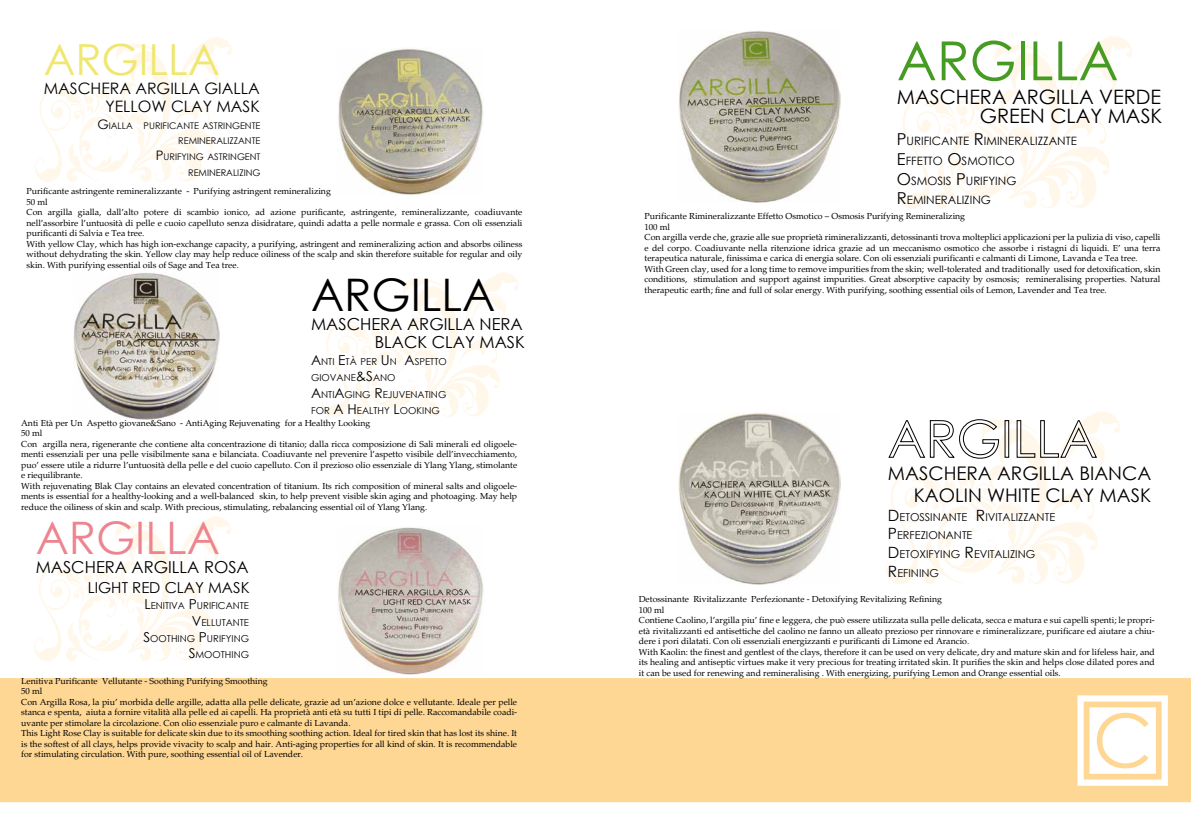
<style>
.page{position:relative;width:1191px;height:819px;background:#fff}
.page>*{position:absolute;margin:0;border:0;box-sizing:border-box;transform-origin:0 0}
.t1{font:53.9px "Century Gothic";color:#469c23}
.t2{font:44.89px "Century Gothic";color:#000}
.t3{font:44.8px "Century Gothic";color:#ed848f}
.t4{font:42.88px "Century Gothic";color:#efe76f}
.t5{font:19.86px/18.9px "Century Gothic";color:#000;text-align:right}
.t6{font:18.72px/22.1px "Century Gothic";color:#000;text-align:right}
.t7{font:16.54px "Century Gothic";color:#000}
.t8{font:16.45px "Century Gothic";color:#000}
.t9{font:15.75px "Century Gothic";color:#000}
.t10{font:15.14px "Century Gothic";letter-spacing:-.005em;color:#000}
.t11{font:11.46px/19.7px "Century Gothic";color:#000}
.t12{font:10.85px/18.6px "Century Gothic";color:#000}
.t13{font:9.54px/16.4px "Century Gothic";color:#000;text-align:right}
.t14{font:9.1px/15.7px "Century Gothic";color:#000;text-align:right}
.t15{font:8.75px/10.5px "Palatino";color:#000}
.s1{font-size:13.04px}
.s2{font-size:13.65px}
.s3{font-size:16.45px}
.s4{font-size:15.58px}
</style>
<div class="page">
<img style="left:74px;top:273px;width:145px;height:147px">
<div style="left:0;top:678px;width:1191px;height:124px;background:#fed794"></div>
<svg style="left:34px;top:516px;width:197px;height:145px"></svg>
<svg style="left:322px;top:272px;width:197px;height:145px"></svg>
<svg style="left:897px;top:36px;width:235px;height:173px"></svg>
<svg style="left:35px;top:37px;width:196px;height:145px"></svg>
<svg style="left:885px;top:412px;width:235px;height:172px"></svg>
<img style="left:679px;top:413px;width:162px;height:171px">
<img style="left:338px;top:48px;width:145px;height:147px">
<img style="left:338px;top:527px;width:145px;height:147px">
<img style="left:679px;top:31px;width:162px;height:172px">
<h3 class="t4" style="left:44px;top:30px;width:177px">ARGILLA</h3>
<h3 class="t9" style="left:44px;top:78px;width:217px">MASCHERA ARGILLA GIALLA</h3>
<p class="t14" style="left:97px;top:117px;width:165px"><span class="s1">G</span>IALLA PURIFICANTE ASTRINGENTE<br>REMINERALIZZANTE<br><span class="s1">P</span>URIFYING ASTRINGENT<br>REMINERALIZING</p>
<h3 class="t9" style="left:105px;top:96px;width:156px">YELLOW CLAY MASK</h3>
<p class="t15" style="left:26px;top:186px;width:497px">Purificante astringente remineralizzante - Purifying astringent remineralizing<br>50 ml<br>Con argilla gialla, dall’alto potere di scambio ionico, ad azione purificante, astringente, remineralizzante, coadiuvante nell’assorbire l’untuosità di pelle e cuoio capelluto senza disidratare, quindi adatta a pelle normale e grassa. Con oli essenziali purificanti di Salvia e Tea tree.<br>With yellow Clay, which has high ion-exchange capacity, a purifying, astringent and remineralizing action and absorbs oiliness without dehydrating the skin. Yellow clay may help reduce oiliness of the scalp and skin therefore suitable for regular and oily skin. With purifying essential oils of Sage and Tea tree.</p>
<h2 class="t2" style="left:311px;top:263px;width:186px">ARGILLA</h2>
<h3 class="t7" style="left:311px;top:313px;width:213px">MASCHERA ARGILLA NERA</h3>
<p class="t13" style="left:311px;top:353px;width:137px;text-align:left"><span class="s2">A</span>NTI <span class="s2">E</span>TÀ PER <span class="s2">U</span>N <span class="s2">A</span>SPETTO<br>GIOVANE<span class="s2">&amp;S</span>ANO<br><span class="s2">A</span>NTI<span class="s2">A</span>GING <span class="s2">R</span>EJUVENATING<br>FOR <span class="s2">A H</span>EALTHY <span class="s2">L</span>OOKING</p>
<h3 class="t7" style="left:375px;top:330px;width:152px">BLACK CLAY MASK</h3>
<p class="t15" style="left:21px;top:417px;width:497px">Anti Età per Un Aspetto giovane&amp;Sano - AntiAging Rejuvenating for a Healthy Looking<br>50 ml<br>Con argilla nera, rigenerante che contiene alta concentrazione di titanio; dalla ricca composizione di Sali minerali ed oligoele&shy;menti essenziali per una pelle visibilmente sana e bilanciata. Coadiuvante nel prevenire l’aspetto visibile dell’invecchiamento, puo’ essere utile a ridurre l’untuosità della pelle e del cuoio capelluto. Con il prezioso olio essenziale di Ylang Ylang, stimolante e riequilibrante.<br>With rejuvenating Blak Clay contains an elevated concentration of titanium. Its rich composition of mineral salts and oligoele&shy;ments is essential for a healthy-looking and a well-balanced skin, to help prevent visible skin aging and photoaging. May help reduce the oiliness of skin and scalp. With precious, stimulating, rebalancing essential oil of Ylang Ylang.</p>
<h3 class="t3" style="left:36px;top:506px;width:186px">ARGILLA</h3>
<h3 class="t8" style="left:36px;top:556px;width:214px">MASCHERA ARGILLA ROSA</h3>
<h3 class="t10" style="left:88px;top:576px;width:163px">LIGHT RED CLAY MASK</h3>
<p class="t13" style="left:143px;top:597px;width:107px"><span class="s2">L</span>ENITIVA <span class="s2">P</span>URIFICANTE<br><span class="s2">V</span>ELLUTANTE<br><span class="s2">S</span>OOTHING <span class="s2">P</span>URIFYING<br><span class="s2">S</span>MOOTHING</p>
<p class="t15" style="left:21px;top:675px;width:497px">Lenitiva Purificante Vellutante - Soothing Purifying Smoothing<br>50 ml<br>Con Argilla Rosa, la piu’ morbida delle argille, adatta alla pelle delicate, grazie ad un’azione dolce e vellutante. Ideale per pelle stanca e spenta, aiuta a fornire vitalità alla pelle ed ai capelli. Ha proprietà anti età su tutti I tipi di pelle. Raccomandabile coadi&shy;uvante per stimolare la circolazione. Con olio essenziale puro e calmante di Lavanda.<br>This Light Rose Clay is suitable for delicate skin due to its smoothing soothing action. Ideal for tired skin that has lost its shine. It is the softest of all clays, helps provide vivacity to scalp and hair. Anti-aging properties for all kind of skin. It is recommendable for stimulating circulation. With pure, soothing essential oil of Lavender.</p>
<h1 class="t1" style="left:897px;top:23px;width:223px">ARGILLA</h1>
<h3 class="t5" style="left:897px;top:87px;width:267px">MASCHERA ARGILLA VERDE<br>GREEN CLAY MASK</h3>
<h3 class="t11" style="left:897px;top:131px;width:181px"><span class="s3">P</span>URIFICANTE <span class="s3">R</span>IMINERALIZZANTE<br><span class="s3">E</span>FFETTO <span class="s3">O</span>SMOTICO<br><span class="s3">O</span>SMOSIS <span class="s3">P</span>URIFYING<br><span class="s3">R</span>EMINERALIZING</h3>
<p class="t15" style="left:644px;top:211px;width:517px">Purificante Rimineralizzante Effetto Osmotico – Osmosis Purifying Remineralizing<br>100 ml<br>Con argilla verde che, grazie alle sue proprietà rimineralizzanti, detossinanti trova molteplici applicazioni per la pulizia di viso, capelli e del corpo. Coadiuvante nella ritenzione idrica grazie ad un meccanismo osmotico che assorbe i ristagni di liquidi. E’ una terra terapeutica naturale, finissima e carica di energia solare. Con oli essenziali purificanti e calmanti di Limone, Lavanda e Tea tree.<br>With Green clay, used for a long time to remove impurities from the skin; well-tolerated and traditionally used for detoxification, skin conditions, stimulation and support against impurities. Great absorptive capacity by osmosis; remineralising properties. Natural therapeutic earth; fine and full of solar energy. With purifying, soothing essential oils of Lemon, Lavender and Tea tree.</p>
<h3 class="t6" style="left:888px;top:461px;width:265px">MASCHERA ARGILLA BIANCA<br>KAOLIN WHITE CLAY MASK</h3>
<p class="t12" style="left:888px;top:507px;width:169px"><span class="s4">D</span>ETOSSINANTE <span class="s4">R</span>IVITALIZZANTE<br><span class="s4">P</span>ERFEZIONANTE<br><span class="s4">D</span>ETOXIFYING <span class="s4">R</span>EVITALIZING<br><span class="s4">R</span>EFINING</p>
<p class="t15" style="left:639px;top:594px;width:517px">Detossinante Rivitalizzante Perfezionante - Detoxifying Revitalizing Refining<br>100 ml<br>Contiene Caolino, l’argilla piu’ fine e leggera, che può essere utilizzata sulla pelle delicata, secca e matura e sui capelli spenti; le propri&shy;età rivitalizzanti ed antisettiche del caolino ne fanno un alleato prezioso per rinnovare e rimineralizzare, purificare ed aiutare a chiu&shy;dere i pori dilatati. Con oli essenziali energizzanti e purificanti di Limone ed Arancio.<br>With Kaolin: the finest and gentlest of the clays, therefore it can be used on very delicate, dry and mature skin and for lifeless hair, and its healing and antiseptic virtues make it very precious for treating irritated skin. It purifies the skin and helps close dilated pores and it can be used for renewing and remineralising . With energizing, purifying Lemon and Orange essential oils.</p>
</div>
